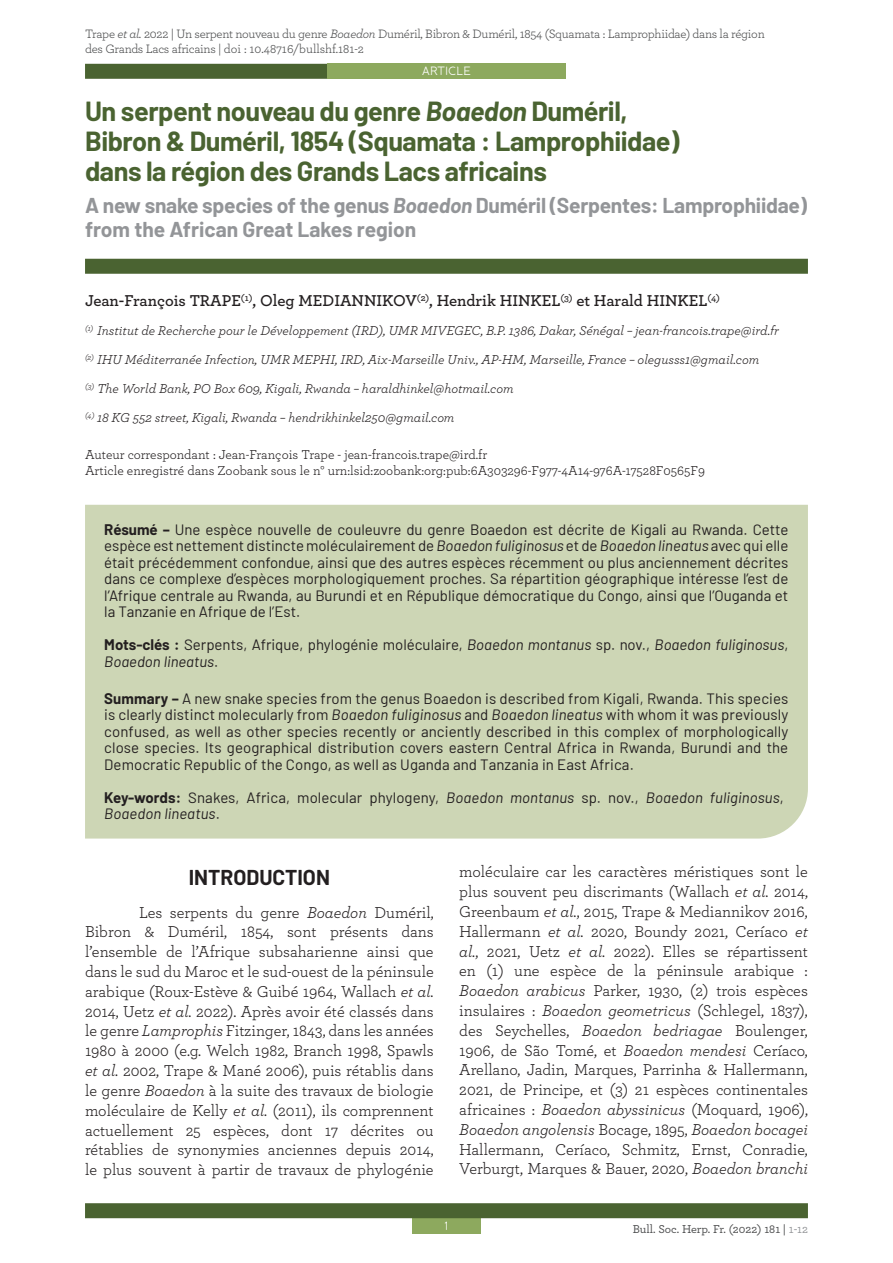
<style>
.page{position:relative;width:893px;height:1263px;background:#fff}
.page>*{position:absolute;margin:0;border:0;box-sizing:border-box;transform-origin:0 0}
.t1{font:700 27px/30px "Barlow";letter-spacing:-.015em;color:#4a6331}
.t2{font:700 21px/24px "Barlow";letter-spacing:-.01em;color:#939598}
.t3{font:700 21px "Barlow";color:#231f20}
.t4{font:16.5px/19.8px "Archer";color:#231f20;text-align:justify}
.t5{font:600 16.5px "Archer";color:#231f20}
.t6{font:15px/16.5px "Barlow";color:#231f20;text-align:justify}
.t7{font:italic 15px/16.5px "Barlow";letter-spacing:.005em;color:#231f20}
.t8{font:italic 13.5px/29px "Archer";color:#231f20}
.t9{font:13.5px/16.2px "Archer";color:#231f20}
.t10{font:12.75px/15px "Archer";letter-spacing:-.02em;color:#4b4c4d}
.t11{font:500 12px "Archer";color:#4b4c4d}
.t12{font:12px "Banda";letter-spacing:-.015em;color:#fff}
.s1{font-style:italic}
.s2{font-weight:700}
.s3{font-weight:700;font-style:normal}
.s4{font-style:normal}
.s5{color:#939598}
</style>
<div class="page">
<div style="left:412px;top:1218px;width:68px;height:15px;background:#8da95e"></div>
<div style="left:85px;top:1203px;width:723px;height:15px;background:#4a6331"></div>
<div style="left:85px;top:64px;width:457px;height:15px;background:#4a6331"></div>
<div style="left:327px;top:64px;width:239px;height:15px;background:#8da95e"></div>
<div style="left:85px;top:259px;width:723px;height:15px;background:#4a6331"></div>
<div style="left:85px;top:504px;width:723px;height:335px;background:#cdd6b5"></div>
<p class="t10" style="left:85px;top:26px;width:681px">Trape <span class="s1">et al.</span> 2022 | Un serpent nouveau du genre <span class="s1">Boaedon</span> Duméril, Bibron &amp; Duméril, 1854 (Squamata : Lamprophiidae) dans la région des Grands Lacs africains | doi : 10.48716/bullshf.181-2</p>
<p class="t12" style="left:422px;top:64px;width:51px">ARTICLE</p>
<h1 class="t1" style="left:85px;top:94px;width:596px">Un serpent nouveau du genre <span class="s1">Boaedon</span> Duméril,<br>Bibron &amp; Duméril, 1854 (Squamata : Lamprophiidae) dans la région des Grands Lacs africains</h1>
<p class="t2" style="left:85px;top:192px;width:723px">A new snake species of the genus <span class="s1">Boaedon</span> Duméril (Serpentes: Lamprophiidae) from the African Great Lakes region</p>
<p class="t5" style="left:85px;top:289px;width:636px">Jean-François TRAPE<sup>(1)</sup>, Oleg MEDIANNIKOV<sup>(2)</sup>, Hendrik HINKEL<sup>(3)</sup> et Harald HINKEL<sup>(4)</sup></p>
<p class="t8" style="left:85px;top:316px;width:696px"><sup>(1)</sup> Institut de Recherche pour le Développement (IRD), UMR MIVEGEC, B.P. 1386, Dakar, Sénégal – jean-francois.trape@ird.fr <sup>(2)</sup> IHU Méditerranée Infection, UMR MEPHI, IRD, Aix-Marseille Univ., AP-HM, Marseille, France – olegusss1@gmail.com<br><sup>(3)</sup> The World Bank, PO Box 609, Kigali, Rwanda – haraldhinkel@hotmail.com<br><sup>(4)</sup> 18 KG 552 street, Kigali, Rwanda – hendrikhinkel250@gmail.com</p>
<p class="t9" style="left:85px;top:446px;width:622px">Auteur correspondant : Jean-François Trape - jean-francois.trape@ird.fr<br>Article enregistré dans Zoobank sous le n° urn:lsid:zoobank:org:pub:6A303296-F977-4A14-976A-17528F0565F9</p>
<p class="t6" style="left:104px;top:520px;width:686px"><span class="s2">Résumé –</span> Une espèce nouvelle de couleuvre du genre Boaedon est décrite de Kigali au Rwanda. Cette espèce est nettement distincte moléculairement de <span class="s1">Boaedon fuliginosus</span> et de <span class="s1">Boaedon lineatus</span> avec qui elle était précédemment confondue, ainsi que des autres espèces récemment ou plus anciennement décrites dans ce complexe d’espèces morphologiquement proches. Sa répartition géographique intéresse l’est de l’Afrique centrale au Rwanda, au Burundi et en République démocratique du Congo, ainsi que l’Ouganda et la Tanzanie en Afrique de l’Est.</p>
<p class="t6" style="left:104px;top:635px;width:686px"><span class="s2">Mots-clés :</span> Serpents, Afrique, phylogénie moléculaire, <span class="s1">Boaedon montanus</span> sp. nov., <span class="s1">Boaedon fuliginosus</span>,<br><span class="s1">Boaedon lineatus</span>.</p>
<p class="t6" style="left:104px;top:689px;width:685px"><span class="s2">Summary –</span> A new snake species from the genus Boaedon is described from Kigali, Rwanda. This species is clearly distinct molecularly from <span class="s1">Boaedon fuliginosus</span> and <span class="s1">Boaedon lineatus</span> with whom it was previously confused, as well as other species recently or anciently described in this complex of morphologically close species. Its geographical distribution covers eastern Central Africa in Rwanda, Burundi and the Democratic Republic of the Congo, as well as Uganda and Tanzania in East Africa.</p>
<p class="t7" style="left:104px;top:788px;width:681px"><span class="s3">Key-words:</span> <span class="s4">Snakes, Africa, molecular phylogeny,</span> Boaedon montanus <span class="s4">sp. nov.,</span> Boaedon fuliginosus<span class="s4">,<br></span>Boaedon lineatus<span class="s4">.</span></p>
<p class="t3" style="left:189px;top:862px;width:143px">INTRODUCTION</p>
<p class="t4" style="left:85px;top:901px;width:350px;text-indent:54px">Les serpents du genre <span class="s1">Boaedon</span> Duméril, Bibron &amp; Duméril, 1854, sont présents dans l’ensemble de l’Afrique subsaharienne ainsi que dans le sud du Maroc et le sud-ouest de la péninsule arabique (Roux-Estève &amp; Guibé 1964, Wallach <span class="s1">et al.<br></span>2014, Uetz <span class="s1">et al.</span> 2022). Après avoir été classés dans le genre <span class="s1">Lamprophis</span> Fitzinger, 1843, dans les années 1980 à 2000 (e.g. Welch 1982, Branch 1998, Spawls <span class="s1">et al.</span> 2002, Trape &amp; Mané 2006), puis rétablis dans le genre <span class="s1">Boaedon</span> à la suite des travaux de biologie moléculaire de Kelly <span class="s1">et al.</span> (2011), ils comprennent actuellement 25 espèces, dont 17 décrites ou rétablies de synonymies anciennes depuis 2014, le plus souvent à partir de travaux de phylogénie</p>
<p class="t4" style="left:459px;top:861px;width:350px">moléculaire car les caractères méristiques sont le plus souvent peu discrimants (Wallach <span class="s1">et al.</span> 2014, Greenbaum <span class="s1">et al.</span>, 2015, Trape &amp; Mediannikov 2016, Hallermann <span class="s1">et al.</span> 2020, Boundy 2021, Ceríaco <span class="s1">et al.</span>, 2021, Uetz <span class="s1">et al.</span> 2022). Elles se répartissent en (1) une espèce de la péninsule arabique :<br><span class="s1">Boaedon arabicus</span> Parker, 1930, (2) trois espèces insulaires : <span class="s1">Boaedon geometricus</span> (Schlegel, 1837), des Seychelles, <span class="s1">Boaedon bedriagae</span> Boulenger, 1906, de São Tomé, et <span class="s1">Boaedon mendesi</span> Ceríaco, Arellano, Jadin, Marques, Parrinha &amp; Hallermann, 2021, de Principe, et (3) 21 espèces continentales africaines : <span class="s1">Boaedon abyssinicus</span> (Moquard, 1906), <span class="s1">Boaedon angolensis</span> Bocage, 1895, <span class="s1">Boaedon bocagei </span>Hallermann, Ceríaco, Schmitz, Ernst, Conradie, Verburgt, Marques &amp; Bauer, 2020, <span class="s1">Boaedon branchi</span></p>
<p class="t12" style="left:445px;top:1218px;width:5px">1</p>
<p class="t11" style="left:633px;top:1220px;width:177px">Bull. Soc. Herp. Fr. (2022) 181 | <span class="s5">1-12</span></p>
</div>
